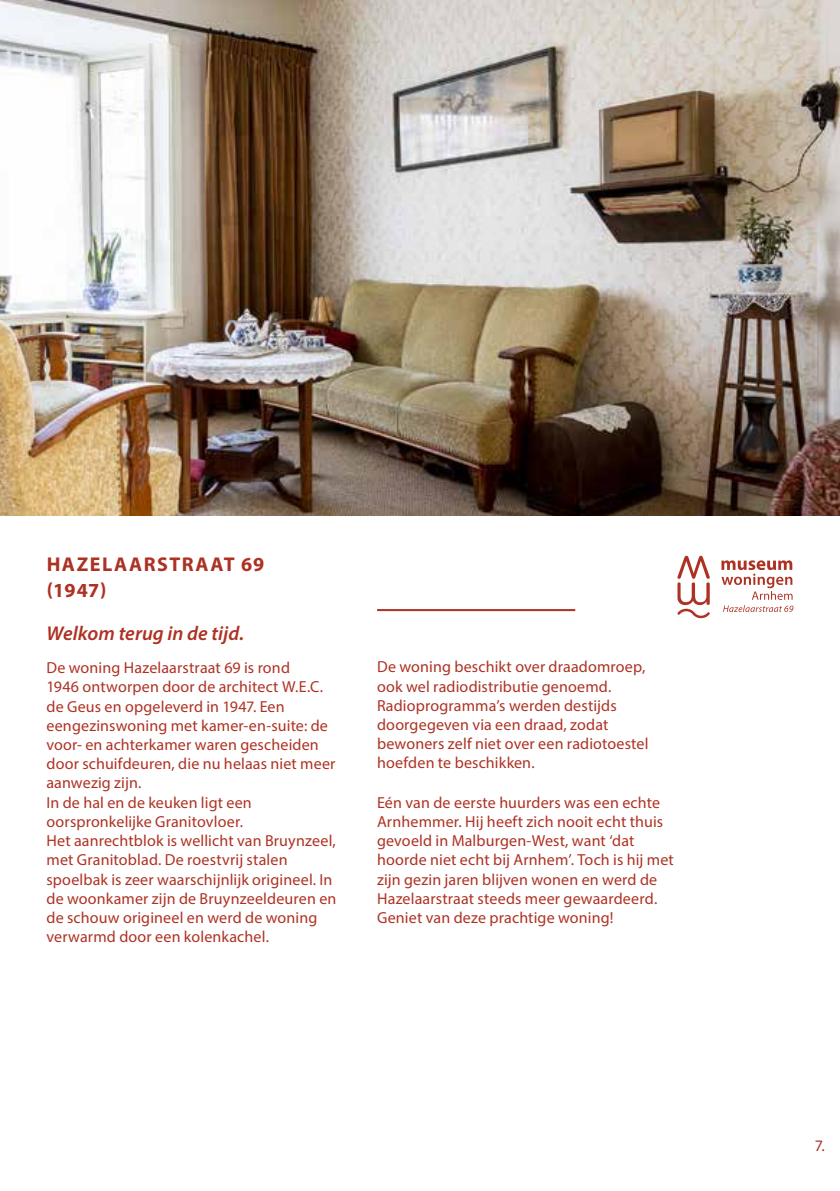
<style>
.page{position:relative;width:840px;height:1191px;background:#fff}
.page>*{position:absolute;margin:0;border:0;box-sizing:border-box;transform-origin:0 0}
.t1{font:700 20px/26px "Myriad Pro";letter-spacing:.075em;color:#ae3223}
.t2{font:italic 600 20px "Myriad Pro";letter-spacing:.005em;color:#ae3223}
.t3{font:16px/19.2px "Myriad Pro";letter-spacing:.01em;color:#ae3223}
</style>
<div class="page">
<img style="left:0;top:0;width:839px;height:516px">
<svg style="left:677px;top:556px;width:32px;height:62px"></svg>
<svg style="left:721px;top:560px;width:72px;height:52px"></svg>
<hr style="left:377px;top:609px;width:198px;height:2px;background:#ae3223">
<p class="t1" style="left:47px;top:550px;width:219px">HAZELAARSTRAAT 69 (1947)</p>
<p class="t2" style="left:46px;top:620px;width:199px">Welkom terug in de tijd.</p>
<p class="t3" style="left:46px;top:658px;width:291px">De woning Hazelaarstraat 69 is rond<br>1946 ontworpen door de architect W.E.C. de Geus en opgeleverd in 1947. Een eengezinswoning met kamer-en-suite: de voor- en achterkamer waren gescheiden door schuifdeuren, die nu helaas niet meer aanwezig zijn.<br>In de hal en de keuken ligt een oorspronkelijke Granitovloer.<br>Het aanrechtblok is wellicht van Bruynzeel, met Granitoblad. De roestvrij stalen spoelbak is zeer waarschijnlijk origineel. In de woonkamer zijn de Bruynzeeldeuren en de schouw origineel en werd de woning verwarmd door een kolenkachel.</p>
<p class="t3" style="left:377px;top:657px;width:273px">De woning beschikt over draadomroep, ook wel radiodistributie genoemd.<br>Radioprogramma’s werden destijds doorgegeven via een draad, zodat bewoners zelf niet over een radiotoestel hoefden te beschikken.</p>
<p class="t3" style="left:377px;top:792px;width:298px">Eén van de eerste huurders was een echte Arnhemmer. Hij heeft zich nooit echt thuis gevoeld in Malburgen-West, want ‘dat hoorde niet echt bij Arnhem’. Toch is hij met zijn gezin jaren blijven wonen en werd de Hazelaarstraat steeds meer gewaardeerd.<br>Geniet van deze prachtige woning!</p>
<p class="t3" style="left:814px;top:1135px;width:12px">7.</p>
</div>
